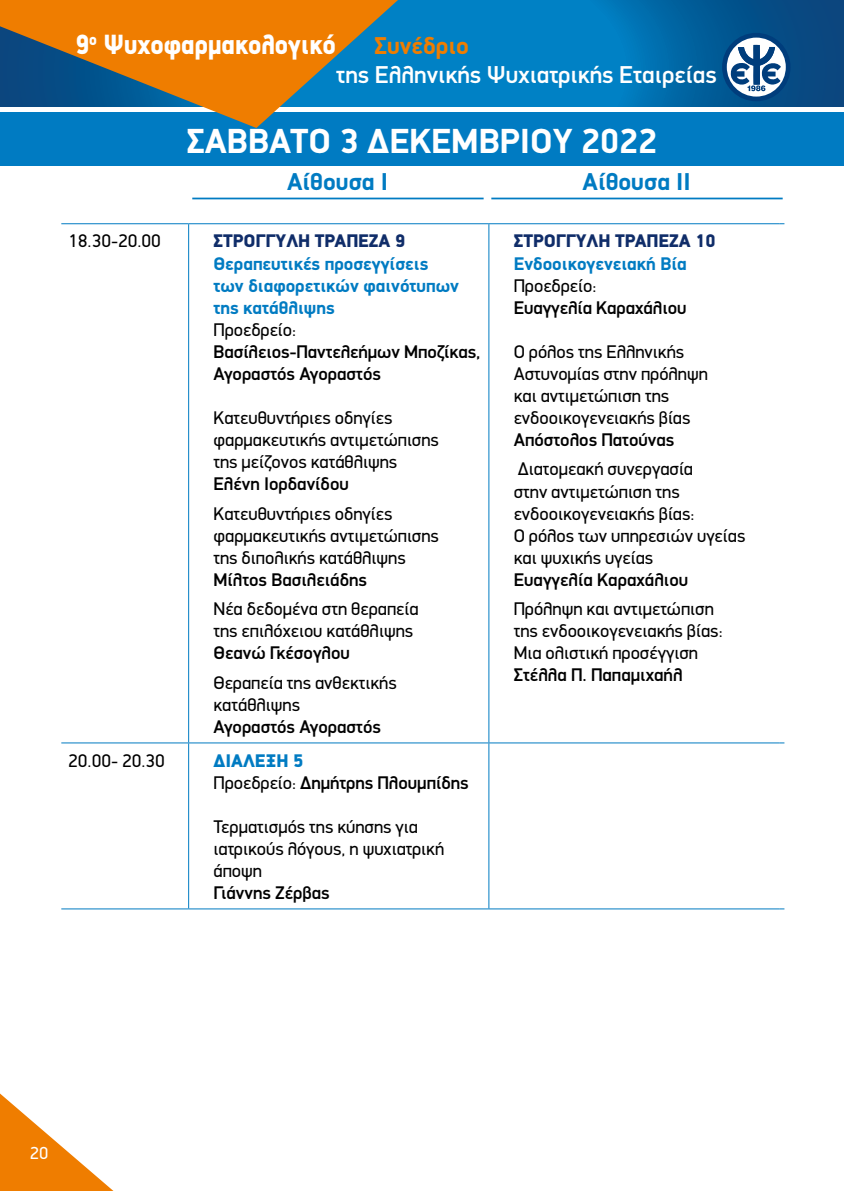
<style>
.page{position:relative;width:844px;height:1191px;background:#fff}
.page>*{position:absolute;margin:0;border:0;box-sizing:border-box;transform-origin:0 0}
.t1{font:700 35px "PF Din Display";color:#fff}
.t2{font:900 28px "PF Din Display";color:#fff;scale:.9 1}
.t3{font:500 24.5px "PF Din Display";color:#fff}
.t4{font:700 24.5px "PF Din Display";color:#007bc2}
.t5{font:700 24.5px "PF Din Display";color:#ef7d00}
.t6{font:18.38px/22.1px "PF Din Display";color:#000}
.t7{font:500 18.38px/22.1px "PF Din Display";color:#000}
.t8{font:700 18.38px/22.1px "PF Din Display";color:#007bc2}
.t9{font:900 18.38px "PF Din Display";letter-spacing:.025em;color:#102d69}
.t10{font:900 18.38px "PF Din Display";letter-spacing:.05em;color:#102d69}
.t11{font:17.5px "PF Din Display";color:#fff}
.s1{font-weight:900;color:#007bc2}
.s2{font-weight:400}
</style>
<div class="page">
<hr style="left:843px;top:112px;width:1px;height:54px;background:#ef7d00">
<svg style="left:843px;top:0;width:1px;height:131px"></svg>
<div style="left:0;top:112px;width:843px;height:54px;background:#007bc2"></div>
<svg style="left:461px;top:0;width:382px;height:107px;background:#016cac"></svg>
<svg style="left:0;top:1093px;width:114px;height:98px"></svg>
<svg style="left:0;top:0;width:461px;height:128px;background:#7e7b5d"></svg>
<hr style="left:192px;top:198px;width:291px;height:1px;background:#007bc2">
<hr style="left:491px;top:198px;width:291px;height:1px;background:#007bc2">
<svg style="left:724px;top:35px;width:64px;height:64px"></svg>
<svg style="left:729px;top:45px;width:51px;height:46px"></svg>
<div style="left:721px;top:33px;width:69px;height:68px;border:5px solid #003d7c;border-radius:50%"></div>
<hr style="left:188px;top:224px;width:1px;height:518px;background:#007bc2">
<hr style="left:188px;top:743px;width:1px;height:165px;background:#007bc2">
<hr style="left:61px;top:223px;width:128px;height:1px;background:#007bc2">
<hr style="left:189px;top:223px;width:299px;height:1px;background:#007bc2">
<hr style="left:488px;top:223px;width:291px;height:1px;background:#007bc2">
<hr style="left:61px;top:742px;width:128px;height:1px;background:#007bc2">
<hr style="left:189px;top:742px;width:299px;height:1px;background:#007bc2">
<hr style="left:488px;top:742px;width:291px;height:1px;background:#007bc2">
<hr style="left:61px;top:908px;width:128px;height:1px;background:#007bc2">
<hr style="left:189px;top:908px;width:299px;height:1px;background:#007bc2">
<hr style="left:488px;top:908px;width:291px;height:1px;background:#007bc2">
<hr style="left:488px;top:224px;width:1px;height:518px;background:#007bc2">
<hr style="left:488px;top:743px;width:1px;height:165px;background:#007bc2">
<h2 class="t2" style="left:75px;top:27px;width:291px">9<sup>o</sup> Ψυχοφαρμακολογικό</h2>
<h3 class="t5" style="left:374px;top:31px;width:96px">Συνέδριο</h3>
<h3 class="t3" style="left:336px;top:60px;width:382px">της Eλληνικής Ψυχιατρικής Εταιρείας</h3>
<h1 class="t1" style="left:187px;top:119px;width:472px">Σάββατο 3 Δεκεμβρίου 2022</h1>
<h3 class="t4" style="left:287px;top:166px;width:98px">Αίθουσα Ι</h3>
<h3 class="t4" style="left:582px;top:166px;width:110px">Αίθουσα Ι I</h3>
<p class="t6" style="left:68px;top:230px;width:94px">18.30-20.00</p>
<p class="t10" style="left:213px;top:230px;width:193px">Στρογγυλή Τράπ εζα 9</p>
<p class="t8" style="left:213px;top:252px;width:247px">Θεραπευτικές προσεγγίσεις των διαφορετικών φαινότυπων της κατάθλιψης</p>
<p class="t6" style="left:213px;top:318px;width:84px">Προεδρείο:</p>
<p class="t7" style="left:213px;top:340px;width:268px">Βασίλειος-Παντελεήμων Μποζίκας,<br>Αγοραστός Αγοραστός</p>
<p class="t6" style="left:213px;top:406px;width:227px">Κατευθυντήριες οδηγίες φαρμακευτικής αντιμετώπισης της μείζονος κατάθλιψης</p>
<p class="t7" style="left:213px;top:472px;width:137px">Ελένη Ιορδανίδου</p>
<p class="t6" style="left:213px;top:502px;width:227px">Κατευθυντήριες οδηγίες φαρμακευτικής αντιμετώπισης της διπολικής κατάθλιψης</p>
<p class="t7" style="left:213px;top:568px;width:155px">Μίλτος Βασιλειάδης</p>
<p class="t6" style="left:213px;top:598px;width:206px">Νέα δεδομένα στη θεραπεία της επιλόχειου κατάθλιψης</p>
<p class="t7" style="left:213px;top:642px;width:138px">Θεανώ Γκέσογλου</p>
<p class="t6" style="left:213px;top:671px;width:185px">Θεραπεία της ανθεκτικής κατάθλιψης</p>
<p class="t7" style="left:213px;top:715px;width:169px">Αγοραστός Αγοραστός</p>
<p class="t6" style="left:68px;top:749px;width:98px">20.00- 20.30</p>
<p class="t7" style="left:213px;top:749px;width:257px"><span class="s1">Διάλεξη 5<br></span><span class="s2">Προεδρείο:</span> Δημήτρης Πλουμπίδης</p>
<p class="t6" style="left:213px;top:815px;width:232px">Τερματισμός της κύησης για ιατρικούς λόγους, η ψυχιατρική άποψη</p>
<p class="t7" style="left:213px;top:881px;width:118px">Γιάννης Ζέρβας</p>
<p class="t9" style="left:513px;top:230px;width:203px">Στρογγυλή Τράπ εζα 10</p>
<p class="t8" style="left:513px;top:252px;width:175px">Ενδοοικογενειακή Βία</p>
<p class="t6" style="left:513px;top:274px;width:84px">Προεδρείο:</p>
<p class="t7" style="left:513px;top:296px;width:174px">Ευαγγελία Καραχάλιου</p>
<p class="t6" style="left:513px;top:340px;width:196px">O ρόλος της Ελληνικής<br>Αστυνομίας στην πρόληψη και αντιμετώπιση της ενδοοικογενειακής βίας</p>
<p class="t7" style="left:513px;top:428px;width:162px">Απόστολος Πατούνας</p>
<p class="t6" style="left:513px;top:458px;width:233px">Διατομεακή συνεργασία<br>στην αντιμετώπιση της ενδοοικογενειακής βίας:<br>Ο ρόλος των υπηρεσιών υγείας και ψυχικής υγείας</p>
<p class="t7" style="left:513px;top:568px;width:176px">Ευαγγελία Καραχάλιου</p>
<p class="t6" style="left:513px;top:598px;width:210px">Πρόληψη και αντιμετώπιση της ενδοοικογενειακής βίας:<br>Μια ολιστική προσέγγιση</p>
<p class="t7" style="left:513px;top:664px;width:170px">Στέλλα Π. Παπαμιχαήλ</p>
<p class="t11" style="left:30px;top:1142px;width:20px">20</p>
</div>
